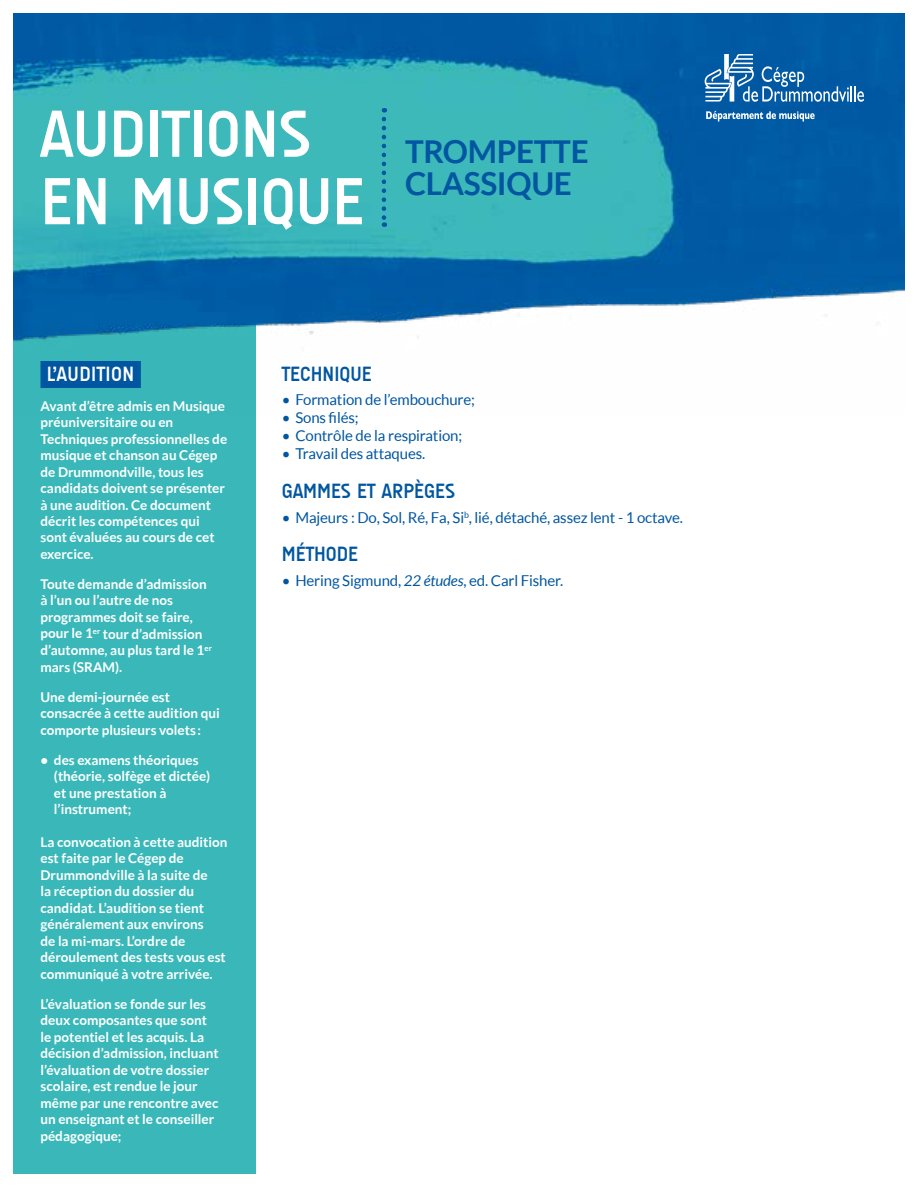
<style>
.page{position:relative;width:918px;height:1188px;background:#fff}
.page>*{position:absolute;margin:0;border:0;box-sizing:border-box;transform-origin:0 0}
.t1{font:700 67.5px/67.5px "A Udimat";color:#fff}
.t2{font:700 31.5px/31.5px "Lato";letter-spacing:-.01em;color:#0056a0}
.t3{font:700 21px "A Udimat";color:#0056a0}
.t4{font:700 21px "A Udimat";letter-spacing:.02em;color:#fff}
.t5{font:15px "Lato";letter-spacing:-.01em;color:#0056a0}
.t6{font:700 13.5px/16.5px "Lato";color:#fff}
.s1{font-style:italic}
</style>
<div class="page">
<div style="left:14px;top:14px;width:242px;height:1160px;background:#3ab8b9"></div>
<img style="left:14px;top:14px;width:890px;height:328px">
<svg style="left:706px;top:111px;width:109px;height:11px"></svg>
<svg style="left:705px;top:54px;width:159px;height:48px;background:#347ab5"></svg>
<svg style="left:382px;top:119px;width:4px;height:108px"></svg>
<div style="left:40px;top:361px;width:101px;height:27px;background:#0056a0"></div>
<h1 class="t1" style="left:40px;top:100px;width:325px">AUDITIONS<br>EN MUSIQUE</h1>
<h2 class="t2" style="left:405px;top:135px;width:185px">TROMPETTE<br>CLASSIQUE</h2>
<h3 class="t4" style="left:47px;top:362px;width:89px">L’AUDITION</h3>
<p class="t6" style="left:40px;top:397px;width:188px">Avant d’être admis en Musique préuniversitaire ou en<br>Techniques professionnelles de musique et chanson au Cégep de Drummondville, tous les candidats doivent se présenter à une audition. Ce document décrit les compétences qui sont évaluées au cours de cet exercice.</p>
<p class="t6" style="left:40px;top:576px;width:173px">Toute demande d’admission à l’un ou l’autre de nos programmes doit se faire, pour le 1<sup>er</sup> tour d’admission d’automne, au plus tard le 1<sup>er </sup>mars (SRAM).</p>
<p class="t6" style="left:40px;top:688px;width:181px">Une demi-journée est consacrée à cette audition qui comporte plusieurs volets :</p>
<p class="t6" style="left:54px;top:751px;width:158px;text-indent:-14px">• des examens théoriques (théorie, solfège et dictée) et une prestation à l’instrument;</p>
<p class="t6" style="left:40px;top:834px;width:189px">La convocation à cette audition est faite par le Cégep de<br>Drummondville à la suite de<br>la réception du dossier du candidat. L’audition se tient généralement aux environs<br>de la mi-mars. L’ordre de déroulement des tests vous est communiqué à votre arrivée.</p>
<p class="t6" style="left:40px;top:996px;width:180px">L’évaluation se fonde sur les deux composantes que sont le potentiel et les acquis. La décision d’admission, incluant l’évaluation de votre dossier scolaire, est rendue le jour même par une rencontre avec un enseignant et le conseiller pédagogique;</p>
<h3 class="t3" style="left:282px;top:362px;width:91px">TECHNIQUE</h3>
<p class="t5" style="left:282px;top:391px;width:195px">• Formation de l’embouchure;</p>
<p class="t5" style="left:282px;top:409px;width:78px">• Sons filés;</p>
<p class="t5" style="left:282px;top:427px;width:182px">• Contrôle de la respiration;</p>
<p class="t5" style="left:282px;top:445px;width:145px">• Travail des attaques.</p>
<h3 class="t3" style="left:282px;top:479px;width:175px">GAMMES ET ARPÈGES</h3>
<p class="t5" style="left:282px;top:509px;width:403px">• Majeurs : Do, Sol, Ré, Fa, Si<sup>b</sup>, lié, détaché, assez lent - 1 octave.</p>
<h3 class="t3" style="left:282px;top:542px;width:78px">MÉTHODE</h3>
<p class="t5" style="left:282px;top:572px;width:283px">• Hering Sigmund, <span class="s1">22 études</span>, ed. Carl Fisher.</p>
</div>
